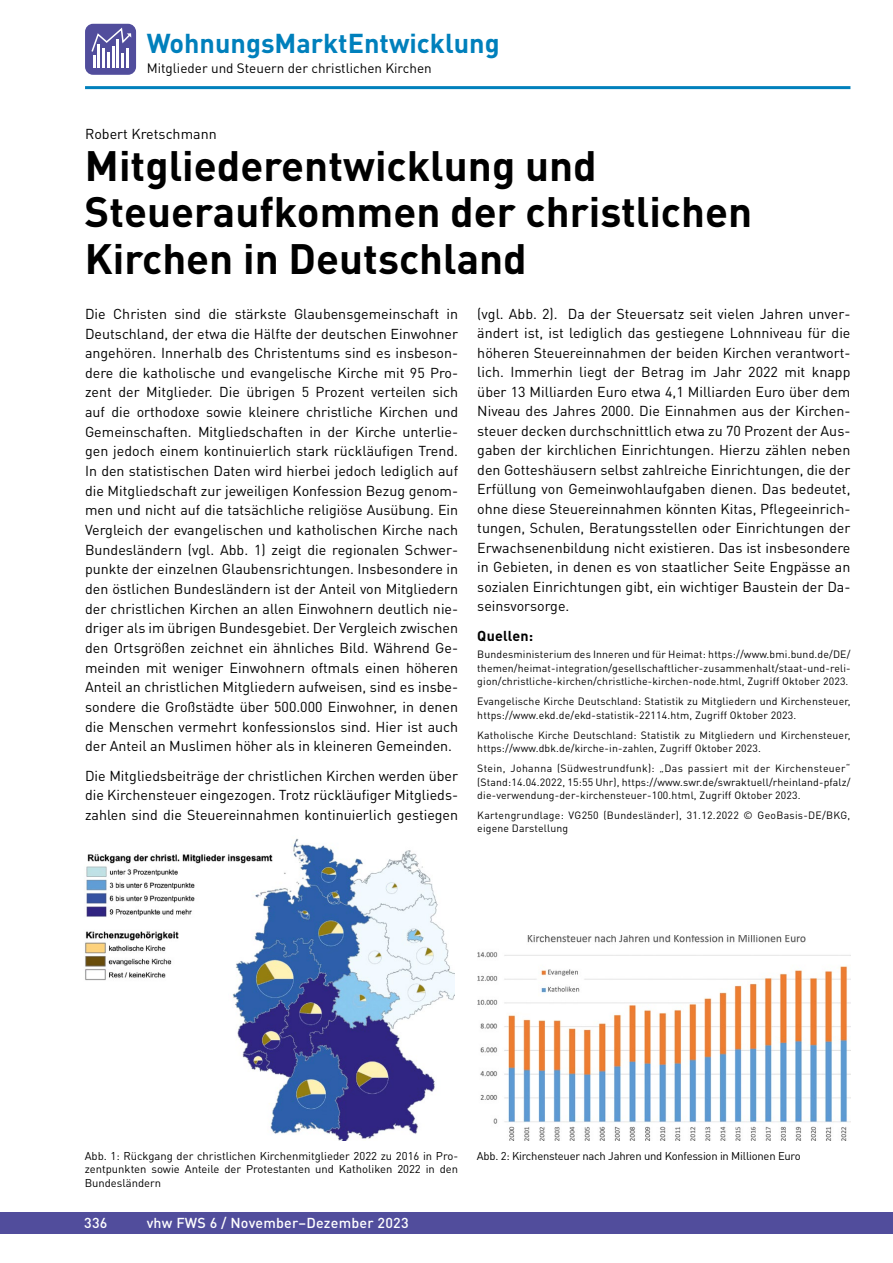
<style>
.page{position:relative;width:893px;height:1263px;background:#fff}
.page>*{position:absolute;margin:0;border:0;box-sizing:border-box;transform-origin:0 0}
.t1{font:700 42px/46.5px "DIN Pro";color:#000}
.t2{font:700 27px "DIN Pro";color:#0080bc}
.t3{font:14.25px/19.6px "DIN Pro";color:#000;text-align:justify}
.t4{font:500 14.25px "DIN Pro";letter-spacing:.015em;color:#fff}
.t5{font:700 14.25px "DIN Pro";letter-spacing:.015em;color:#000}
.t6{font:13.5px "DIN Pro";color:#000}
.t7{font:11.25px/13.5px "DIN Pro";letter-spacing:-.02em;color:#000;text-align:justify}
.t8{font:10.5px/13.5px "DIN Pro";letter-spacing:.015em;color:#000}
</style>
<div class="page">
<div style="left:0;top:1212px;width:893px;height:21px;background:#514d9c"></div>
<hr style="left:85px;top:86px;width:765px;height:3px;background:#0080bc">
<div style="left:85px;top:24px;width:51px;height:51px;background:#514d9c;border-radius:8px"></div>
<svg style="left:91px;top:27px;width:41px;height:41px"></svg>
<img style="left:477px;top:935px;width:373px;height:205px">
<img style="left:232px;top:838px;width:222px;height:302px">
<img style="left:85px;top:840px;width:190px;height:153px">
<h2 class="t2" style="left:147px;top:25px;width:354px">WohnungsMarktEntwicklung</h2>
<p class="t6" style="left:147px;top:59px;width:287px">Mitglieder und Steuern der christlichen Kirchen</p>
<p class="t3" style="left:85px;top:123px;width:133px">Robert Kretschmann</p>
<h1 class="t1" style="left:85px;top:141px;width:669px">Mitgliederentwicklung und<br>Steueraufkommen der christlichen<br>Kirchen in Deutschland</h1>
<p class="t3" style="left:85px;top:303px;width:375px">Die Christen sind die stärkste Glaubensgemeinschaft in Deutschland, der etwa die Hälfte der deutschen Einwohner angehören. Innerhalb des Christentums sind es insbeson&shy;dere die katholische und evangelische Kirche mit 95 Pro&shy;zent der Mitglieder. Die übrigen 5 Prozent verteilen sich auf die orthodoxe sowie kleinere christliche Kirchen und Gemeinschaften. Mitgliedschaften in der Kirche unterlie&shy;gen jedoch einem kontinuierlich stark rückläufigen Trend.<br>In den statistischen Daten wird hierbei jedoch lediglich auf die Mitgliedschaft zur jeweiligen Konfession Bezug genom&shy;men und nicht auf die tatsächliche religiöse Ausübung. Ein Vergleich der evangelischen und katholischen Kirche nach Bundesländern (vgl. Abb. 1) zeigt die regionalen Schwer&shy;punkte der einzelnen Glaubensrichtungen. Insbesondere in den östlichen Bundesländern ist der Anteil von Mitgliedern der christlichen Kirchen an allen Einwohnern deutlich nie&shy;driger als im übrigen Bundesgebiet. Der Vergleich zwischen den Ortsgrößen zeichnet ein ähnliches Bild. Während Ge&shy;meinden mit weniger Einwohnern oftmals einen höheren Anteil an christlichen Mitgliedern aufweisen, sind es insbe&shy;sondere die Großstädte über 500.000 Einwohner, in denen die Menschen vermehrt konfessionslos sind. Hier ist auch der Anteil an Muslimen höher als in kleineren Gemeinden.</p>
<p class="t3" style="left:85px;top:765px;width:375px">Die Mitgliedsbeiträge der christlichen Kirchen werden über die Kirchensteuer eingezogen. Trotz rückläufiger Mitglieds&shy;zahlen sind die Steuereinnahmen kontinuierlich gestiegen</p>
<p class="t3" style="left:477px;top:303px;width:375px">(vgl. Abb. 2). Da der Steuersatz seit vielen Jahren unver&shy;ändert ist, ist lediglich das gestiegene Lohnniveau für die höheren Steuereinnahmen der beiden Kirchen verantwort&shy;lich. Immerhin liegt der Betrag im Jahr 2022 mit knapp über 13 Milliarden Euro etwa 4,1 Milliarden Euro über dem Niveau des Jahres 2000. Die Einnahmen aus der Kirchen&shy;steuer decken durchschnittlich etwa zu 70 Prozent der Aus&shy;gaben der kirchlichen Einrichtungen. Hierzu zählen neben den Gotteshäusern selbst zahlreiche Einrichtungen, die der Erfüllung von Gemeinwohlaufgaben dienen. Das bedeutet, ohne diese Steuereinnahmen könnten Kitas, Pflegeeinrich&shy;tungen, Schulen, Beratungsstellen oder Einrichtungen der Erwachsenenbildung nicht existieren. Das ist insbesondere in Gebieten, in denen es von staatlicher Seite Engpässe an sozialen Einrichtungen gibt, ein wichtiger Baustein der Da&shy;seinsvorsorge.</p>
<p class="t5" style="left:477px;top:626px;width:57px">Quellen:</p>
<p class="t8" style="left:477px;top:647px;width:375px;text-align:justify">Bundesministerium des Inneren und für Heimat: https://www.bmi.bund.de/DE/ themen/heimat-integration/gesellschaftlicher-zusammenhalt/staat-und-reli&shy;gion/christliche-kirchen/christliche-kirchen-node.html, Zugriff Oktober 2023.</p>
<p class="t8" style="left:477px;top:694px;width:375px">Evangelische Kirche Deutschland: Statistik zu Mitgliedern und Kirchensteuer, https://www.ekd.de/ekd-statistik-22114.htm, Zugriff Oktober 2023.</p>
<p class="t8" style="left:477px;top:728px;width:375px">Katholische Kirche Deutschland: Statistik zu Mitgliedern und Kirchensteuer, https://www.dbk.de/kirche-in-zahlen, Zugriff Oktober 2023.</p>
<p class="t8" style="left:477px;top:761px;width:375px;text-align:justify">Stein, Johanna (Südwestrundfunk): „Das passiert mit der Kirchensteuer“ (Stand:14.04.2022, 15:55 Uhr), https://www.swr.de/swraktuell/rheinland-pfalz/ die-verwendung-der-kirchensteuer-100.html, Zugriff Oktober 2023.</p>
<p class="t8" style="left:477px;top:808px;width:374px">Kartengrundlage: VG250 (Bundesländer), 31.12.2022 © GeoBasis-DE/BKG, eigene Darstellung</p>
<p class="t7" style="left:85px;top:1149px;width:375px">Abb. 1: Rückgang der christlichen Kirchenmitglieder 2022 zu 2016 in Pro&shy;zentpunkten sowie Anteile der Protestanten und Katholiken 2022 in den Bundesländern</p>
<p class="t7" style="left:477px;top:1149px;width:325px">Abb. 2: Kirchensteuer nach Jahren und Konfession in Millionen Euro</p>
<p class="t4" style="left:84px;top:1213px;width:25px">336</p>
<p class="t4" style="left:147px;top:1213px;width:263px">vhw FWS 6 / November–Dezember 2023</p>
</div>
